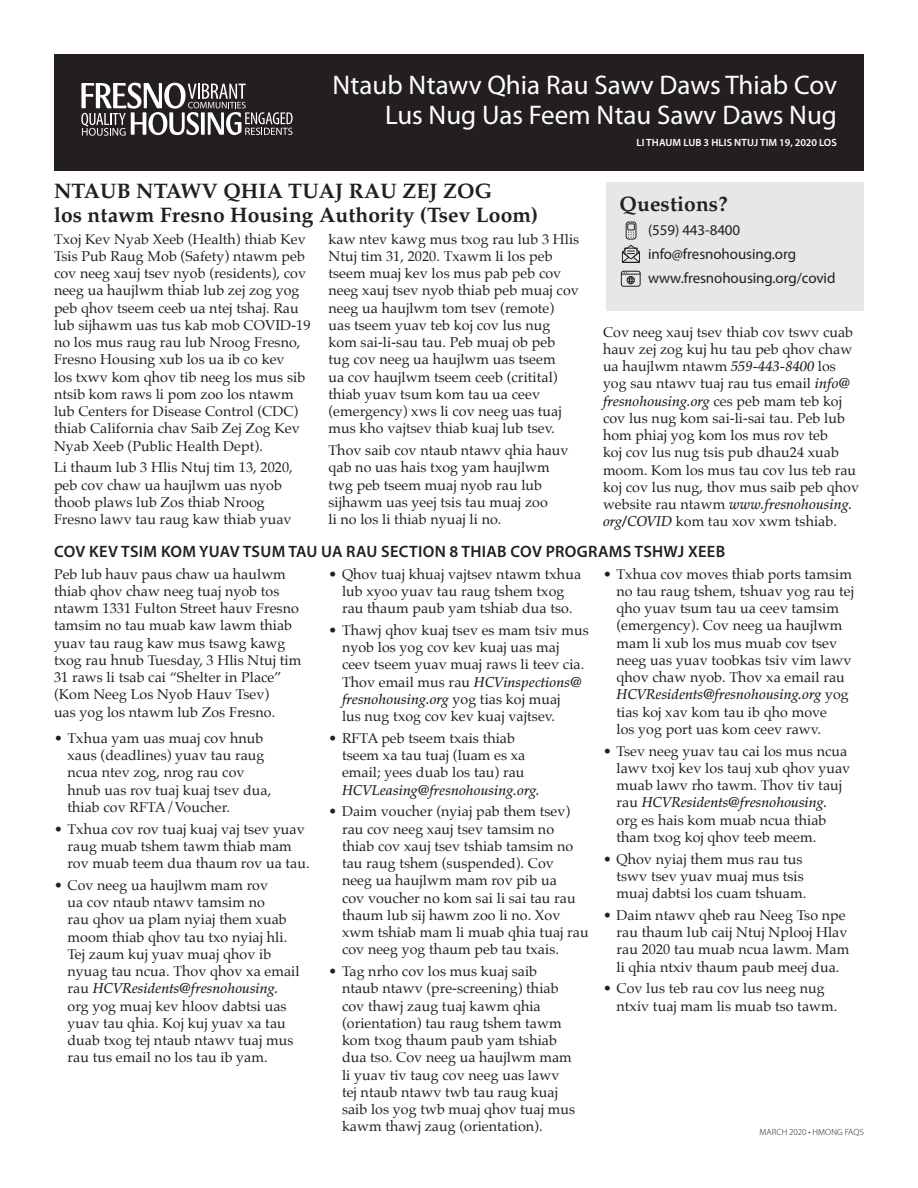
<style>
.page{position:relative;width:918px;height:1188px;background:#fff}
.page>*{position:absolute;margin:0;border:0;box-sizing:border-box;transform-origin:0 0}
.t1{font:27px/30px "Myriad Pro";color:#fff;text-align:right}
.Text{font:21px/24px "Palatino Bold Os F";letter-spacing:.005em;color:#231f20}
.Heading_2{font:600 16.5px "Myriad Pro";letter-spacing:.02em;color:#231f20}
.t2{font:15px "Myriad Pro";letter-spacing:-.005em;color:#231f20}
.Text_with_extra_para{font:14.25px/17.2px "Palatino";letter-spacing:.005em;color:#231f20}
.Text-2{font:14.25px/17.2px "Palatino";letter-spacing:.005em;color:#231f20}
.t3{font:600 10.5px "Myriad Pro";letter-spacing:.01em;color:#fff}
.Heading_5{font:300 9px "Myriad Pro";letter-spacing:.01em;color:#231f20}
.s1{font-weight:500;font-style:italic}
</style>
<div class="page">
<div style="left:54px;top:54px;width:810px;height:117px;background:#231f20"></div>
<svg style="left:81px;top:83px;width:212px;height:53px"></svg>
<div style="left:606px;top:182px;width:258px;height:129px;background:#e6e7e9"></div>
<div style="left:626px;top:222px;width:10px;height:17px;border:1px solid #231f20;border-radius:3px"></div>
<div style="left:627px;top:224px;width:8px;height:6px;border:1px solid #231f20"></div>
<svg style="left:628px;top:232px;width:6px;height:6px"></svg>
<svg style="left:622px;top:245px;width:18px;height:18px"></svg>
<div style="left:621px;top:271px;width:19px;height:15px;border:1px solid #231f20;border-radius:2px"></div>
<svg style="left:621px;top:272px;width:19px;height:12px"></svg>
<p class="t1" style="left:332px;top:69px;width:506px">Ntaub Ntawv Qhia Rau Sawv Daws Thiab Cov<br>Lus Nug Uas Feem Ntau Sawv Daws Nug</p>
<p class="t3" style="left:637px;top:136px;width:202px">LI THAUM LUB 3 HLIS NTUJ TIM 19, 2020 LOS</p>
<p class="Text" style="left:54px;top:179px;width:486px">NTAUB NTAWV QHIA TUAJ RAU ZEJ ZOG<br>los ntawm Fresno Housing Authority (Tsev Loom)</p>
<p class="Text_with_extra_para" style="left:54px;top:230px;width:258px">Txoj Kev Nyab Xeeb (Health) thiab Kev Tsis Pub Raug Mob (Safety) ntawm peb cov neeg xauj tsev nyob (residents), cov neeg ua haujlwm thiab lub zej zog yog peb qhov tseem ceeb ua ntej tshaj. Rau lub sijhawm uas tus kab mob COVID-19 no los mus raug rau lub Nroog Fresno, Fresno Housing xub los ua ib co kev<br>los txwv kom qhov tib neeg los mus sib ntsib kom raws li pom zoo los ntawm lub Centers for Disease Control (CDC) thiab California chav Saib Zej Zog Kev Nyab Xeeb (Public Health Dept).</p>
<p class="Text_with_extra_para" style="left:54px;top:459px;width:240px">Li thaum lub 3 Hlis Ntuj tim 13, 2020, peb cov chaw ua haujlwm uas nyob thoob plaws lub Zos thiab Nroog<br>Fresno lawv tau raug kaw thiab yuav</p>
<p class="Text_with_extra_para" style="left:328px;top:230px;width:252px">kaw ntev kawg mus txog rau lub 3 Hlis Ntuj tim 31, 2020. Txawm li los peb tseem muaj kev los mus pab peb cov neeg xauj tsev nyob thiab peb muaj cov neeg ua haujlwm tom tsev (remote) uas tseem yuav teb koj cov lus nug kom sai-li-sau tau. Peb muaj ob peb tug cov neeg ua haujlwm uas tseem<br>ua cov haujlwm tseem ceeb (critital) thiab yuav tsum kom tau ua ceev (emergency) xws li cov neeg uas tuaj mus kho vajtsev thiab kuaj lub tsev.</p>
<p class="Text_with_extra_para" style="left:328px;top:442px;width:242px">Thov saib cov ntaub ntawv qhia hauv qab no uas hais txog yam haujlwm twg peb tseem muaj nyob rau lub sijhawm uas yeej tsis tau muaj zoo<br>li no los li thiab nyuaj li no.</p>
<p class="Text" style="left:620px;top:192px;width:110px">Questions?</p>
<p class="t2" style="left:648px;top:221px;width:94px">(559) 443-8400</p>
<p class="t2" style="left:648px;top:245px;width:150px">info@fresnohousing.org</p>
<p class="t2" style="left:648px;top:269px;width:189px">www.fresnohousing.org/covid</p>
<p class="Text_with_extra_para" style="left:603px;top:323px;width:258px">Cov neeg xauj tsev thiab cov tswv cuab hauv zej zog kuj hu tau peb qhov chaw ua haujlwm ntawm <span class="s1">559-443-8400</span> los yog sau ntawv tuaj rau tus email <span class="s1">info@ fresnohousing.org</span> ces peb mam teb koj cov lus nug kom sai-li-sai tau. Peb lub hom phiaj yog kom los mus rov teb<br>koj cov lus nug tsis pub dhau24 xuab moom. Kom los mus tau cov lus teb rau koj cov lus nug, thov mus saib peb qhov website rau ntawm <span class="s1">www.fresnohousing. org/COVID</span> kom tau xov xwm tshiab.</p>
<p class="Heading_2" style="left:54px;top:541px;width:673px">COV KEV TSIM KOM YUAV TSUM TAU UA RAU SECTION 8 THIAB COV PROGRAMS TSHWJ XEEB</p>
<p class="Text-2" style="left:54px;top:565px;width:249px">Peb lub hauv paus chaw ua haulwm thiab qhov chaw neeg tuaj nyob tos ntawm 1331 Fulton Street hauv Fresno tamsim no tau muab kaw lawm thiab yuav tau raug kaw mus tsawg kawg txog rau hnub Tuesday, 3 Hlis Ntuj tim<br>31 raws li tsab cai “Shelter in Place” (Kom Neeg Los Nyob Hauv Tsev)<br>uas yog los ntawm lub Zos Fresno.</p>
<p class="Text_with_extra_para" style="left:68px;top:729px;width:205px;text-indent:-14px">• Txhua yam uas muaj cov hnub xaus (deadlines) yuav tau raug ncua ntev zog, nrog rau cov hnub uas rov tuaj kuaj tsev dua, thiab cov RFTA/Voucher.</p>
<p class="Text_with_extra_para" style="left:68px;top:820px;width:244px;text-indent:-14px">• Txhua cov rov tuaj kuaj vaj tsev yuav raug muab tshem tawm thiab mam rov muab teem dua thaum rov ua tau.</p>
<p class="Text_with_extra_para" style="left:68px;top:876px;width:234px;text-indent:-14px">• Cov neeg ua haujlwm mam rov<br>ua cov ntaub ntawv tamsim no<br>rau qhov ua plam nyiaj them xuab moom thiab qhov tau txo nyiaj hli.<br>Tej zaum kuj yuav muaj qhov ib nyuag tau ncua. Thov qhov xa email rau <span class="s1">HCVResidents@fresnohousing. </span>org yog muaj kev hloov dabtsi uas yuav tau qhia. Koj kuj yuav xa tau duab txog tej ntaub ntawv tuaj mus rau tus email no los tau ib yam.</p>
<p class="Text_with_extra_para" style="left:328px;top:565px;width:254px;text-align:center">• Qhov tuaj khuaj vajtsev ntawm txhua lub xyoo yuav tau raug tshem txog<br>rau thaum paub yam tshiab dua tso.</p>
<p class="Text_with_extra_para" style="left:342px;top:621px;width:248px;text-indent:-14px">• Thawj qhov kuaj tsev es mam tsiv mus nyob los yog cov kev kuaj uas maj ceev tseem yuav muaj raws li teev cia.<br>Thov email mus rau <span class="s1">HCVinspections@ fresnohousing.org</span> yog tias koj muaj<br>lus nug txog cov kev kuaj vajtsev.</p>
<p class="Text_with_extra_para" style="left:342px;top:729px;width:199px;text-indent:-14px">• RFTA peb tseem txais thiab tseem xa tau tuaj (luam es xa email; yees duab los tau) rau<br><span class="s1">HCVLeasing@fresnohousing.org.</span></p>
<p class="Text_with_extra_para" style="left:342px;top:803px;width:248px;text-indent:-14px">• Daim voucher (nyiaj pab them tsev) rau cov neeg xauj tsev tamsim no thiab cov xauj tsev tshiab tamsim no tau raug tshem (suspended). Cov<br>neeg ua haujlwm mam rov pib ua<br>cov voucher no kom sai li sai tau rau thaum lub sij hawm zoo li no. Xov xwm tshiab mam li muab qhia tuaj rau cov neeg yog thaum peb tau txais.</p>
<p class="Text_with_extra_para" style="left:342px;top:963px;width:235px;text-indent:-14px">• Tag nrho cov los mus kuaj saib ntaub ntawv (pre-screening) thiab cov thawj zaug tuaj kawm qhia (orientation) tau raug tshem tawm kom txog thaum paub yam tshiab dua tso. Cov neeg ua haujlwm mam li yuav tiv taug cov neeg uas lawv tej ntaub ntawv twb tau raug kuaj saib los yog twb muaj qhov tuaj mus kawm thawj zaug (orientation).</p>
<p class="Text_with_extra_para" style="left:616px;top:565px;width:239px;text-indent:-14px">• Txhua cov moves thiab ports tamsim no tau raug tshem, tshuav yog rau tej qho yuav tsum tau ua ceev tamsim (emergency). Cov neeg ua haujlwm mam li xub los mus muab cov tsev neeg uas yuav toobkas tsiv vim lawv qhov chaw nyob. Thov xa email rau<br><span class="s1">HCVResidents@fresnohousing.org</span> yog tias koj xav kom tau ib qho move<br>los yog port uas kom ceev rawv.</p>
<p class="Text_with_extra_para" style="left:616px;top:742px;width:235px;text-indent:-14px">• Tsev neeg yuav tau cai los mus ncua lawv txoj kev los tauj xub qhov yuav muab lawv rho tawm. Thov tiv tauj rau <span class="s1">HCVResidents@fresnohousing. </span>org es hais kom muab ncua thiab tham txog koj qhov teeb meem.</p>
<p class="Text_with_extra_para" style="left:616px;top:850px;width:191px;text-indent:-14px">• Qhov nyiaj them mus rau tus tswv tsev yuav muaj mus tsis muaj dabtsi los cuam tshuam.</p>
<p class="Text_with_extra_para" style="left:616px;top:906px;width:234px;text-indent:-14px">• Daim ntawv qheb rau Neeg Tso npe rau thaum lub caij Ntuj Nplooj Hlav rau 2020 tau muab ncua lawm. Mam li qhia ntxiv thaum paub meej dua.</p>
<p class="Text_with_extra_para" style="left:616px;top:980px;width:222px;text-indent:-14px">• Cov lus teb rau cov lus neeg nug ntxiv tuaj mam lis muab tso tawm.</p>
<p class="Heading_5" style="left:759px;top:1126px;width:106px">MARCH 2020 • HMONG FAQS</p>
</div>
